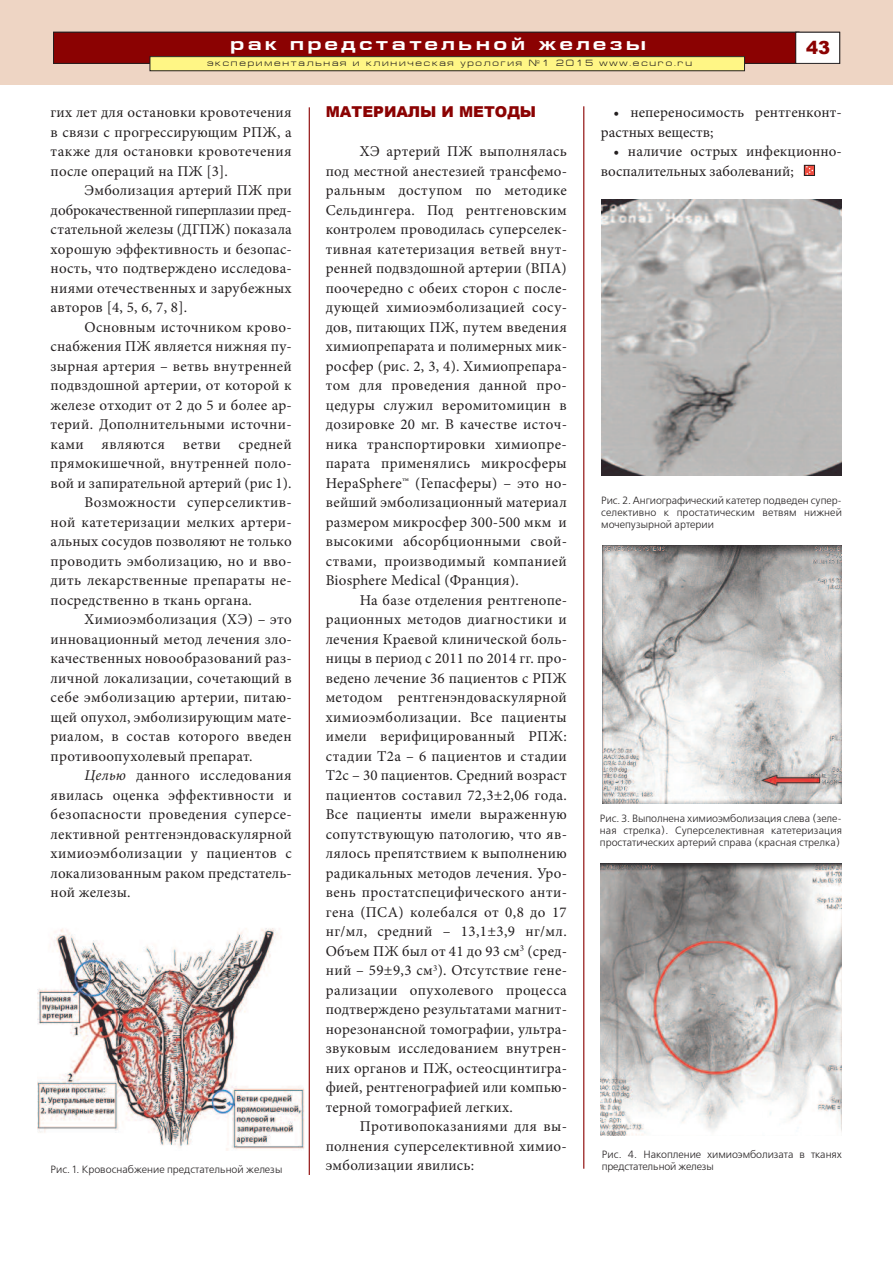
<style>
.page{position:relative;width:893px;height:1263px;background:#fff}
.page>*{position:absolute;margin:0;border:0;box-sizing:border-box;transform-origin:0 0}
.t1{font:700 18px "Europe Ext";letter-spacing:.2em;color:#fff}
.t2{font:900 18px "Arial";color:#8b0202}
.t3{font:15px/19.5px "Minion Pro";letter-spacing:.015em;color:#231f20;text-align:justify}
.t4{font:900 15px "Arial";color:#8b0202}
.t5{font:10.5px/12px "Free Set C";color:#231f20;text-align:justify}
.t6{font:9px "Europe Ext";letter-spacing:.2em;color:#231f20}
.s1{font-style:italic}
</style>
<div class="page">
<div style="left:0;top:0;width:893px;height:85px;background:#eed5c4"></div>
<hr style="left:309px;top:107px;width:1px;height:1068px;background:#8b0202">
<hr style="left:583px;top:106px;width:1px;height:1063px;background:#8b0202">
<div style="left:804px;top:165px;width:11px;height:11px;border:1px solid #231f20"></div>
<svg style="left:805px;top:165px;width:9px;height:10px"></svg>
<div style="left:54px;top:32px;width:745px;height:31px;background:#8b0202"></div>
<div style="left:53px;top:32px;width:746px;height:32px;border:1px solid #231f20"></div>
<div style="left:796px;top:32px;width:44px;height:31px;background:#fff"></div>
<div style="left:795px;top:32px;width:45px;height:32px;border:1px solid #231f20"></div>
<div style="left:150px;top:57px;width:594px;height:14px;background:#fff685"></div>
<div style="left:150px;top:56px;width:595px;height:15px;border:1px solid #231f20"></div>
<img style="left:38px;top:928px;width:267px;height:222px">
<img style="left:601px;top:200px;width:241px;height:276px">
<img style="left:602px;top:546px;width:240px;height:257px">
<img style="left:601px;top:863px;width:241px;height:273px">
<p class="t1" style="left:230px;top:37px;width:417px">рак предстательной железы</p>
<p class="t6" style="left:207px;top:60px;width:486px">экспериментальная и клиническая урология №1 2015 www.ecuro.ru</p>
<p class="t1" style="left:320px;top:37px;width:256px">недержание мочи</p>
<p class="t2" style="left:812px;top:34px;width:14px">9</p>
<p class="t2" style="left:806px;top:34px;width:26px">43</p>
<p class="t3" style="left:51px;top:104px;width:243px">гих лет для остановки кровотечения в связи с прогрессирующим РПЖ, а также для остановки кровотечения после операций на ПЖ [3].</p>
<p class="t3" style="left:51px;top:182px;width:243px;text-indent:34px">Эмболизация артерий ПЖ при доброкачественной гиперплазии пред&shy;стательной железы (ДГПЖ) показала хорошую эффективность и безопас&shy;ность, что подтверждено исследова&shy;ниями отечественных и зарубежных авторов [4, 5, 6, 7, 8].</p>
<p class="t3" style="left:85px;top:318px;width:209px">Основным источником крово-</p>
<p class="t3" style="left:51px;top:338px;width:243px">снабжения ПЖ является нижняя пу-</p>
<p class="t3" style="left:51px;top:357px;width:243px">зырная артерия – ветвь внутренней</p>
<p class="t3" style="left:51px;top:377px;width:243px">подвздошной артерии, от которой к</p>
<p class="t3" style="left:51px;top:396px;width:243px">железе отходит от 2 до 5 и более ар-</p>
<p class="t3" style="left:51px;top:416px;width:243px">терий. Дополнительными источни-</p>
<p class="t3" style="left:51px;top:435px;width:243px">ками являются ветви средней</p>
<p class="t3" style="left:51px;top:455px;width:243px">прямокишечной, внутренней поло-</p>
<p class="t3" style="left:51px;top:474px;width:243px">вой и запирательной артерий (рис 1).</p>
<p class="t3" style="left:85px;top:494px;width:209px">Возможности суперселиктив-</p>
<p class="t3" style="left:51px;top:513px;width:243px">ной катетеризации мелких артери-</p>
<p class="t3" style="left:51px;top:533px;width:243px">альных сосудов позволяют не только</p>
<p class="t3" style="left:51px;top:552px;width:243px">проводить эмболизацию, но и вво-</p>
<p class="t3" style="left:51px;top:572px;width:243px">дить лекарственные препараты не-</p>
<p class="t3" style="left:51px;top:591px;width:203px">посредственно в ткань органа.</p>
<p class="t3" style="left:85px;top:611px;width:209px">Химиоэмболизация (ХЭ) – это</p>
<p class="t3" style="left:51px;top:630px;width:243px">инновационный метод лечения зло-</p>
<p class="t3" style="left:51px;top:650px;width:243px">качественных новообразований раз-</p>
<p class="t3" style="left:51px;top:669px;width:243px">личной локализации, сочетающий в</p>
<p class="t3" style="left:51px;top:689px;width:243px">себе эмболизацию артерии, питаю-</p>
<p class="t3" style="left:51px;top:708px;width:243px">щей опухол, эмболизирующим мате-</p>
<p class="t3" style="left:51px;top:728px;width:243px">риалом, в состав которого введен</p>
<p class="t3" style="left:51px;top:747px;width:204px">противоопухолевый препарат.</p>
<p class="t3" style="left:85px;top:767px;width:209px"><span class="s1">Целью</span> данного исследования</p>
<p class="t3" style="left:51px;top:786px;width:243px">явилась оценка эффективности и</p>
<p class="t3" style="left:51px;top:806px;width:243px">безопасности проведения суперсе-</p>
<p class="t3" style="left:51px;top:825px;width:243px">лективной рентгенэндоваскулярной</p>
<p class="t3" style="left:51px;top:845px;width:243px">химиоэмболизации у пациентов с</p>
<p class="t3" style="left:51px;top:864px;width:243px">локализованным раком предстатель-</p>
<p class="t3" style="left:51px;top:884px;width:82px">ной железы.</p>
<p class="t5" style="left:51px;top:1163px;width:233px">Рис. 1. Кровоснабжение предстательной железы</p>
<p class="t4" style="left:326px;top:101px;width:212px">МАТЕРИАЛЫ И МЕТОДЫ</p>
<p class="t3" style="left:326px;top:143px;width:243px;text-indent:34px">ХЭ артерий ПЖ выполнялась под местной анестезией трансфемо&shy;ральным доступом по методике Сельдингера. Под рентгеновским контролем проводилась суперселек&shy;тивная катетеризация ветвей внут&shy;ренней подвздошной артерии (ВПА) поочередно с обеих сторон с после&shy;дующей химиоэмболизацией сосу&shy;дов, питающих ПЖ, путем введения химиопрепарата и полимерных мик&shy;росфер (рис. 2, 3, 4). Химиопрепара&shy;том для проведения данной про&shy;цедуры служил веромитомицин в дозировке 20 мг. В качестве источ&shy;ника транспортировки химиопре&shy;парата применялись микросферы HepaSphere™ (Гепасферы) – это но&shy;вейший эмболизационный материал размером микросфер 300-500 мкм и высокими абсорбционными свой&shy;ствами, производимый компанией Biosphere Medical (Франция).</p>
<p class="t3" style="left:326px;top:591px;width:243px;text-indent:34px">На базе отделения рентгенопе&shy;рационных методов диагностики и лечения Краевой клинической боль&shy;ницы в период с 2011 по 2014 гг. про&shy;ведено лечение 36 пациентов с РПЖ методом рентгенэндоваскулярной химиоэмболизации. Все пациенты имели верифицированный РПЖ: стадии T2а – 6 пациентов и стадии T2с – 30 пациентов. Средний возраст пациентов составил 72,3±2,06 года.<br>Все пациенты имели выраженную сопутствующую патологию, что яв&shy;лялось препятствием к выполнению радикальных методов лечения. Уро&shy;вень простатспецифического анти&shy;гена (ПСА) колебался от 0,8 до 17 нг/мл, средний – 13,1±3,9 нг/мл.<br>Объем ПЖ был от 41 до 93 см<sup>3</sup> (сред&shy;ний – 59±9,3 см<sup>3</sup>). Отсутствие гене&shy;рализации опухолевого процесса подтверждено результатами магнит&shy;норезонансной томографии, ультра&shy;звуковым исследованием внутрен&shy;них органов и ПЖ, остеосцинтигра&shy;фией, рентгенографией или компью&shy;терной томографией легких.</p>
<p class="t3" style="left:326px;top:1118px;width:243px;text-indent:34px">Противопоказаниями для вы&shy;полнения суперселективной химио&shy;эмболизации явились:</p>
<p class="t3" style="left:601px;top:104px;width:243px;text-indent:13px">• непереносимость рентгенконт&shy;растных веществ;</p>
<p class="t3" style="left:601px;top:143px;width:243px;text-indent:13px">• наличие острых инфекционно&shy;воспалительных заболеваний;</p>
<p class="t5" style="left:601px;top:494px;width:242px">Рис. 2. Ангиографический катетер подведен супер&shy;селективно к простатическим ветвям нижней мочепузырной артерии</p>
<p class="t5" style="left:600px;top:812px;width:243px">Рис. 3. Выполнена химиоэмболизация слева (зеле&shy;ная стрелка). Суперселективная катетеризация простатических артерий справа (красная стрелка)</p>
<p class="t5" style="left:602px;top:1149px;width:242px">Рис. 4. Накопление химиоэмболизата в тканях предстательной железы</p>
</div>
